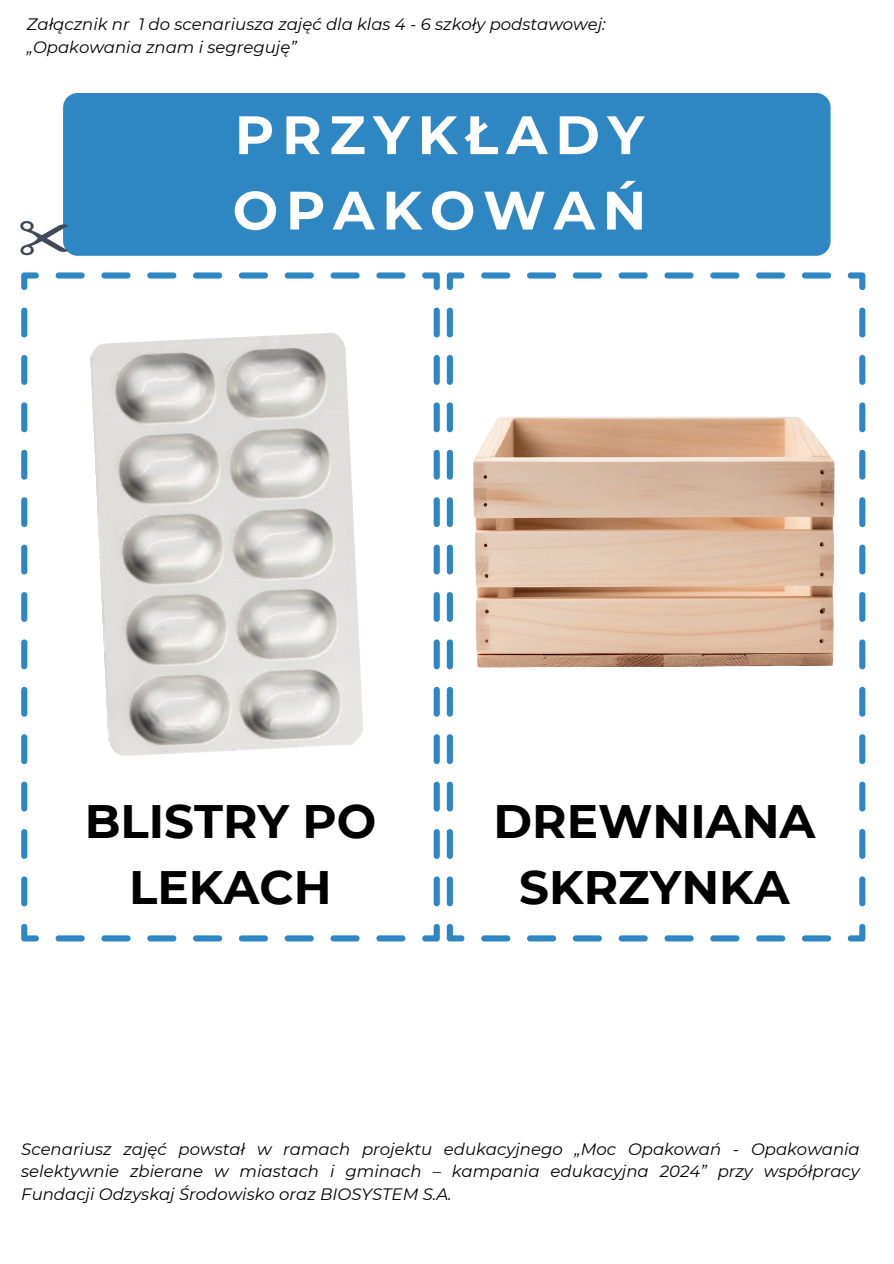
<style>
.page{position:relative;width:894px;height:1264px;background:#fff}
.page>*{position:absolute;margin:0;border:0;box-sizing:border-box;transform-origin:0 0}
.t1{font:700 54px/75.3px "Montserrat";letter-spacing:.14em;color:#fff}
.t2{font:700 46.8px/65.6px "Montserrat";color:#000;text-align:center}
.t3{font:italic 16.5px/22.5px "Montserrat";color:#000;text-align:justify}
</style>
<div class="page">
<div style="left:63px;top:93px;width:767px;height:163px;background:#2e87c3"></div>
<svg style="left:20px;top:221px;width:48px;height:35px"></svg>
<svg style="left:21px;top:923px;width:18px;height:18px"></svg>
<svg style="left:21px;top:307px;width:6px;height:599px"></svg>
<svg style="left:21px;top:272px;width:18px;height:18px"></svg>
<svg style="left:56px;top:272px;width:349px;height:6px"></svg>
<svg style="left:422px;top:272px;width:17px;height:18px"></svg>
<svg style="left:433px;top:307px;width:6px;height:599px"></svg>
<svg style="left:422px;top:923px;width:17px;height:18px"></svg>
<svg style="left:56px;top:935px;width:349px;height:6px"></svg>
<svg style="left:446px;top:923px;width:18px;height:18px"></svg>
<svg style="left:446px;top:307px;width:7px;height:599px"></svg>
<svg style="left:446px;top:272px;width:18px;height:18px"></svg>
<svg style="left:481px;top:272px;width:349px;height:6px"></svg>
<svg style="left:847px;top:272px;width:18px;height:18px"></svg>
<svg style="left:859px;top:307px;width:6px;height:599px"></svg>
<svg style="left:847px;top:923px;width:18px;height:18px"></svg>
<svg style="left:481px;top:935px;width:349px;height:6px"></svg>
<img style="left:90px;top:333px;width:273px;height:423px">
<img style="left:473px;top:417px;width:362px;height:251px">
<p class="t3" style="left:27px;top:13px;width:580px">Załącznik nr 1 do scenariusza zajęć dla klas 4 - 6 szkoły podstawowej:</p>
<p class="t3" style="left:27px;top:36px;width:271px">„Opakowania znam i segreguję”</p>
<p class="t1" style="left:232px;top:97px;width:415px">PRZYKŁADY<br>OPAKOWAŃ</p>
<p class="t2" style="left:85px;top:788px;width:293px">BLISTRY PO<br>LEKACH</p>
<p class="t2" style="left:493px;top:788px;width:323px">DREWNIANA<br>SKRZYNKA</p>
<h1 class="t3" style="left:21px;top:1137px;width:839px">Scenariusz zajęć powstał w ramach projektu edukacyjnego „Moc Opakowań - Opakowania selektywnie zbierane w miastach i gminach – kampania edukacyjna 2024” przy współpracy Fundacji Odzyskaj Środowisko oraz BIOSYSTEM S.A.</h1>
</div>
